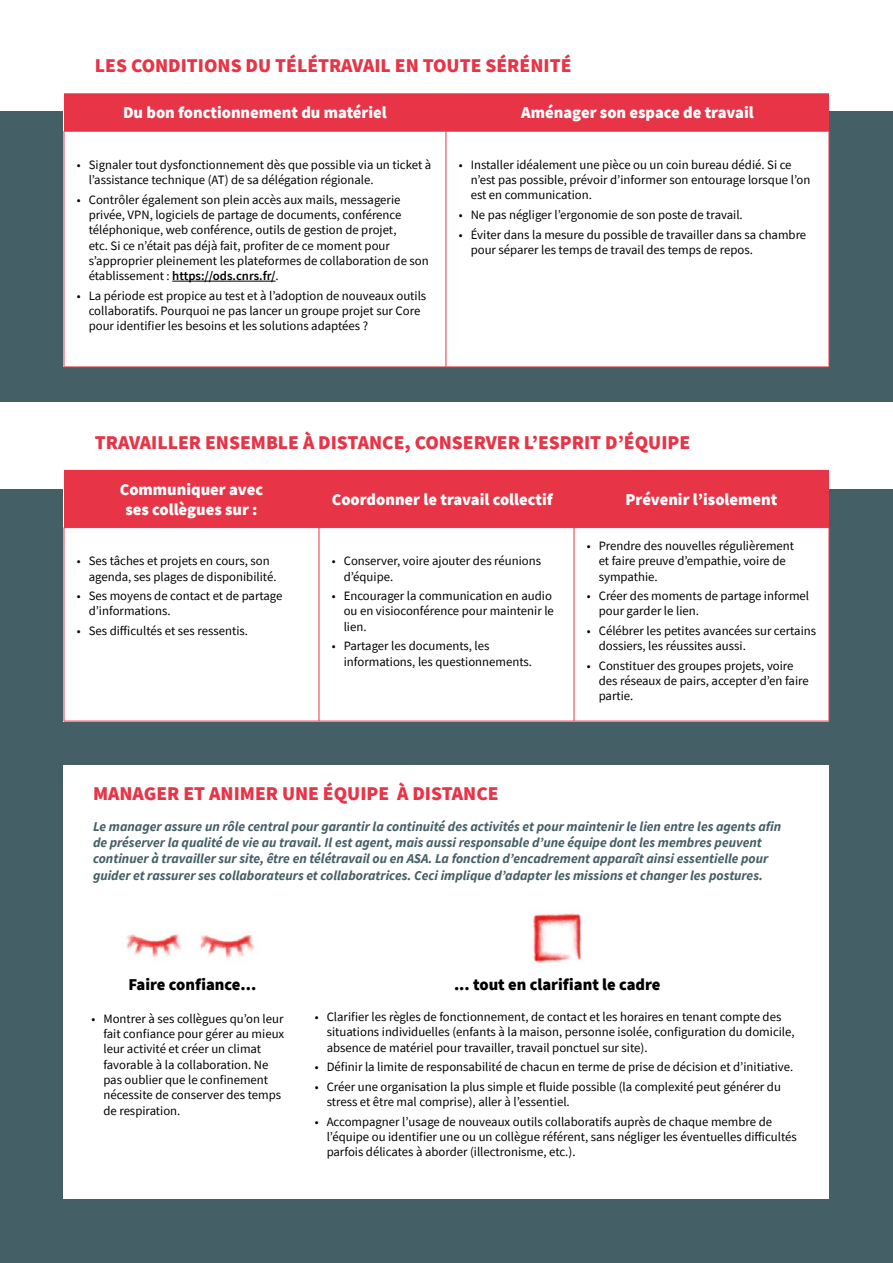
<style>
.page{position:relative;width:893px;height:1263px;background:#fff}
.page>*{position:absolute;margin:0;border:0;box-sizing:border-box;transform-origin:0 0}
.t1{font:900 19.5px "Source Sans Pro";color:#e73446}
.t2{font:900 16.5px/19.8px "Source Sans Pro";color:#fff;text-align:center}
.t3{font:900 16.5px "Source Sans Pro";color:#000}
.t4{font:italic 700 13.5px/16.2px "Source Sans Pro";color:#455f67}
.t5{font:12.75px/15.3px "Source Sans Pro";color:#000}
.s1{font-weight:600}
</style>
<div class="page">
<div style="left:0;top:489px;width:893px;height:774px;background:#455f67"></div>
<div style="left:64px;top:765px;width:765px;height:434px;background:#fff"></div>
<div style="left:0;top:111px;width:893px;height:291px;background:#455f67"></div>
<div style="left:64px;top:64px;width:765px;height:303px;background:#fff"></div>
<div style="left:64px;top:417px;width:765px;height:304px;background:#fff"></div>
<div style="left:64px;top:93px;width:765px;height:38px;background:#e73446"></div>
<hr style="left:64px;top:131px;width:382px;height:1px;background:#e73446">
<hr style="left:64px;top:131px;width:1px;height:236px;background:#e73446">
<hr style="left:446px;top:131px;width:383px;height:1px;background:#e73446">
<hr style="left:446px;top:131px;width:1px;height:236px;background:#e73446">
<hr style="left:829px;top:131px;width:1px;height:236px;background:#e73446">
<hr style="left:64px;top:367px;width:382px;height:1px;background:#e73446">
<hr style="left:446px;top:367px;width:383px;height:1px;background:#e73446">
<hr style="left:172px;top:281px;width:104px;height:1px;background:#000">
<div style="left:64px;top:470px;width:765px;height:57px;background:#e73446"></div>
<hr style="left:64px;top:527px;width:255px;height:1px;background:#e73446">
<hr style="left:64px;top:528px;width:1px;height:193px;background:#e73446">
<hr style="left:319px;top:527px;width:255px;height:1px;background:#e73446">
<hr style="left:319px;top:528px;width:1px;height:193px;background:#e73446">
<hr style="left:574px;top:527px;width:255px;height:1px;background:#e73446">
<hr style="left:574px;top:528px;width:1px;height:193px;background:#e73446">
<hr style="left:829px;top:528px;width:1px;height:193px;background:#e73446">
<hr style="left:64px;top:721px;width:255px;height:1px;background:#e73446">
<hr style="left:319px;top:721px;width:255px;height:1px;background:#e73446">
<hr style="left:574px;top:721px;width:255px;height:1px;background:#e73446">
<img style="left:126px;top:931px;width:129px;height:28px">
<img style="left:532px;top:913px;width:50px;height:51px">
<h1 class="t1" style="left:95px;top:52px;width:478px">LES CONDITIONS DU TÉLÉTRAVAIL EN TOUTE SÉRÉNITÉ</h1>
<p class="t2" style="left:123px;top:103px;width:265px">Du bon fonctionnement du matériel</p>
<p class="t2" style="left:521px;top:103px;width:234px">Aménager son espace de travail</p>
<p class="t5" style="left:89px;top:157px;width:344px;text-indent:-12px">• Signaler tout dysfonctionnement dès que possible via un ticket à l’assistance technique (AT) de sa délégation régionale.</p>
<p class="t5" style="left:89px;top:192px;width:342px;text-indent:-12px">• Contrôler également son plein accès aux mails, messagerie privée, VPN, logiciels de partage de documents, conférence téléphonique, web conférence, outils de gestion de projet,<br>etc. Si ce n’était pas déjà fait, profiter de ce moment pour s’approprier pleinement les plateformes de collaboration de son établissement : <span class="s1">https://ods.cnrs.fr/</span>.</p>
<p class="t5" style="left:89px;top:288px;width:339px;text-indent:-12px">• La période est propice au test et à l’adoption de nouveaux outils collaboratifs. Pourquoi ne pas lancer un groupe projet sur Core pour identifier les besoins et les solutions adaptées ?</p>
<p class="t5" style="left:471px;top:157px;width:341px;text-indent:-12px">• Installer idéalement une pièce ou un coin bureau dédié. Si ce n’est pas possible, prévoir d’informer son entourage lorsque l’on est en communication.</p>
<p class="t5" style="left:459px;top:207px;width:286px">• Ne pas négliger l’ergonomie de son poste de travail.</p>
<p class="t5" style="left:471px;top:227px;width:337px;text-indent:-12px">• Éviter dans la mesure du possible de travailler dans sa chambre pour séparer les temps de travail des temps de repos.</p>
<h1 class="t1" style="left:95px;top:429px;width:597px">TRAVAILLER ENSEMBLE À DISTANCE, CONSERVER L’ESPRIT D’ÉQUIPE</h1>
<p class="t2" style="left:120px;top:479px;width:145px">Communiquer avec ses collègues sur :</p>
<p class="t2" style="left:332px;top:489px;width:222px">Coordonner le travail collectif</p>
<p class="t2" style="left:626px;top:489px;width:153px">Prévenir l’isolement</p>
<p class="t5" style="left:89px;top:553px;width:189px;text-indent:-12px">• Ses tâches et projets en cours, son agenda, ses plages de disponibilité.</p>
<p class="t5" style="left:89px;top:588px;width:195px;text-indent:-12px">• Ses moyens de contact et de partage d’informations.</p>
<p class="t5" style="left:77px;top:623px;width:173px">• Ses difficultés et ses ressentis.</p>
<p class="t5" style="left:599px;top:538px;width:197px;text-indent:-12px">• Prendre des nouvelles régulièrement et faire preuve d’empathie, voire de sympathie.</p>
<p class="t5" style="left:599px;top:588px;width:212px;text-indent:-12px">• Créer des moments de partage informel pour garder le lien.</p>
<p class="t5" style="left:599px;top:623px;width:219px;text-indent:-12px">• Célébrer les petites avancées sur certains dossiers, les réussites aussi.</p>
<p class="t5" style="left:599px;top:658px;width:211px;text-indent:-12px">• Constituer des groupes projets, voire des réseaux de pairs, accepter d’en faire partie.</p>
<p class="t5" style="left:344px;top:553px;width:199px;text-indent:-12px">• Conserver, voire ajouter des réunions d’équipe.</p>
<p class="t5" style="left:344px;top:588px;width:212px;text-indent:-12px">• Encourager la communication en audio ou en visioconférence pour maintenir le lien.</p>
<p class="t5" style="left:344px;top:638px;width:190px;text-indent:-12px">• Partager les documents, les informations, les questionnements.</p>
<h1 class="t1" style="left:93px;top:780px;width:407px">MANAGER ET ANIMER UNE ÉQUIPE À DISTANCE</h1>
<p class="t4" style="left:93px;top:818px;width:690px">Le manager assure un rôle central pour garantir la continuité des activités et pour maintenir le lien entre les agents afin de préserver la qualité de vie au travail. Il est agent, mais aussi responsable d’une équipe dont les membres peuvent continuer à travailler sur site, être en télétravail ou en ASA. La fonction d’encadrement apparaît ainsi essentielle pour guider et rassurer ses collaborateurs et collaboratrices. Ceci implique d’adapter les missions et changer les postures.</p>
<p class="t3" style="left:128px;top:973px;width:129px">Faire confiance...</p>
<p class="t5" style="left:103px;top:1011px;width:182px;text-indent:-12px">• Montrer à ses collègues qu’on leur fait confiance pour gérer au mieux leur activité et créer un climat favorable à la collaboration. Ne pas oublier que le confinement nécessite de conserver des temps de respiration.</p>
<p class="t3" style="left:454px;top:973px;width:208px">... tout en clarifiant le cadre</p>
<p class="t5" style="left:327px;top:1009px;width:470px;text-indent:-12px">• Clarifier les règles de fonctionnement, de contact et les horaires en tenant compte des situations individuelles (enfants à la maison, personne isolée, configuration du domicile, absence de matériel pour travailler, travail ponctuel sur site).</p>
<p class="t5" style="left:315px;top:1059px;width:480px">• Définir la limite de responsabilité de chacun en terme de prise de décision et d’initiative.</p>
<p class="t5" style="left:327px;top:1079px;width:456px;text-indent:-12px">• Créer une organisation la plus simple et fluide possible (la complexité peut générer du stress et être mal comprise), aller à l’essentiel.</p>
<p class="t5" style="left:327px;top:1114px;width:472px;text-indent:-12px">• Accompagner l’usage de nouveaux outils collaboratifs auprès de chaque membre de l’équipe ou identifier une ou un collègue référent, sans négliger les éventuelles difficultés parfois délicates à aborder (illectronisme, etc.).</p>
</div>
